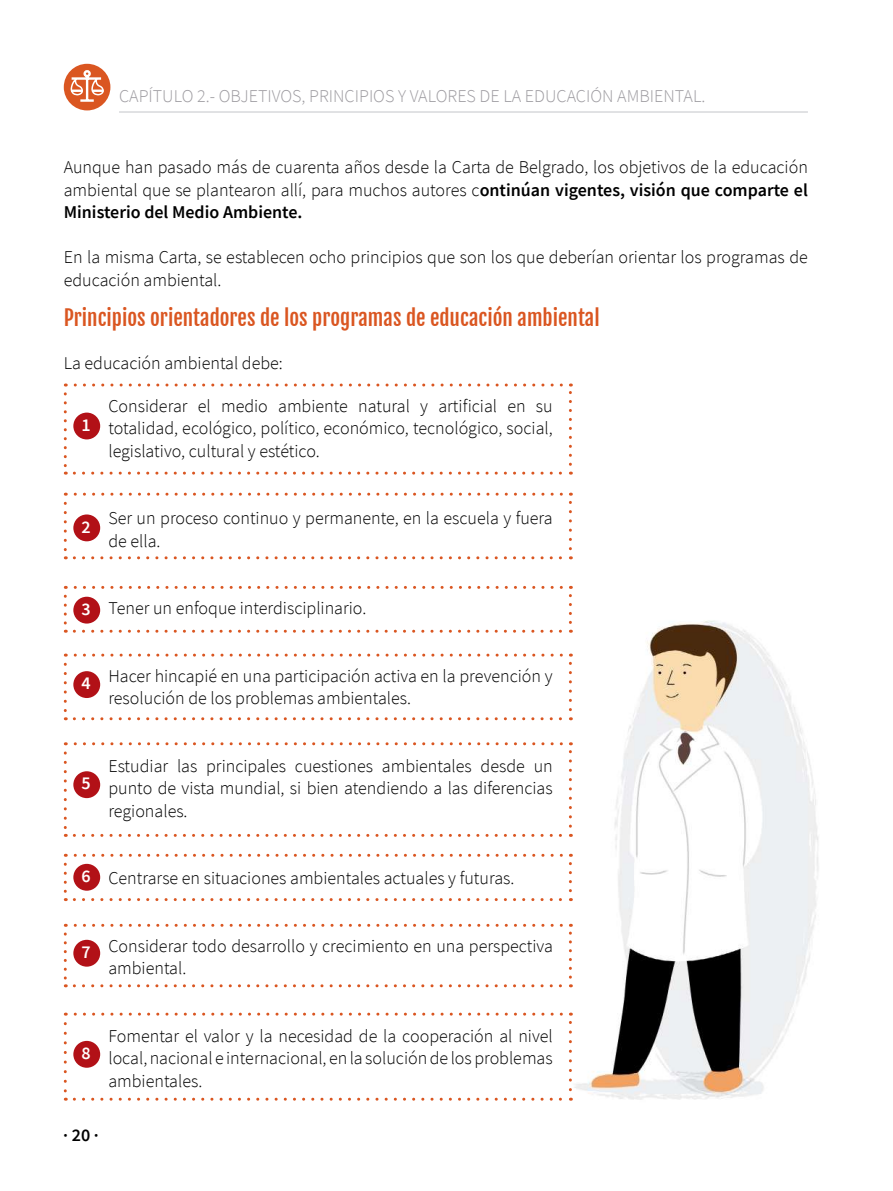
<style>
.page{position:relative;width:893px;height:1191px;background:#fff}
.page>*{position:absolute;margin:0;border:0;box-sizing:border-box;transform-origin:0 0}
.t1{font:21px "Fjalla One";color:#da5621}
.t2{font:300 18px/22.5px "Source Sans Pro";color:#000;text-align:justify}
.t3{font:300 18px "Source Sans Pro";color:#9d9ba0}
.t4{font:600 18px "Source Sans Pro";color:#fff}
.t5{font:600 18px "Source Sans Pro";color:#000}
.s1{font-weight:600}
</style>
<div class="page">
<img style="left:572px;top:620px;width:247px;height:481px">
<div style="left:64px;top:64px;width:46px;height:46px;background:#da5621;border-radius:50%"></div>
<svg style="left:69px;top:69px;width:37px;height:34px"></svg>
<svg style="left:64px;top:394px;width:3px;height:80px"></svg>
<svg style="left:74px;top:471px;width:497px;height:3px"></svg>
<svg style="left:569px;top:383px;width:3px;height:81px"></svg>
<svg style="left:65px;top:383px;width:496px;height:3px"></svg>
<svg style="left:64px;top:503px;width:3px;height:56px"></svg>
<svg style="left:74px;top:556px;width:497px;height:3px"></svg>
<svg style="left:569px;top:492px;width:3px;height:57px"></svg>
<svg style="left:65px;top:492px;width:496px;height:3px"></svg>
<svg style="left:64px;top:664px;width:3px;height:56px"></svg>
<svg style="left:74px;top:717px;width:497px;height:3px"></svg>
<svg style="left:569px;top:653px;width:3px;height:56px"></svg>
<svg style="left:65px;top:653px;width:496px;height:3px"></svg>
<svg style="left:64px;top:753px;width:3px;height:84px"></svg>
<svg style="left:74px;top:834px;width:497px;height:3px"></svg>
<svg style="left:569px;top:742px;width:3px;height:84px"></svg>
<svg style="left:65px;top:742px;width:496px;height:3px"></svg>
<svg style="left:64px;top:864px;width:3px;height:37px"></svg>
<svg style="left:74px;top:898px;width:497px;height:3px"></svg>
<svg style="left:569px;top:853px;width:3px;height:37px"></svg>
<svg style="left:65px;top:853px;width:496px;height:3px"></svg>
<svg style="left:64px;top:934px;width:3px;height:53px"></svg>
<svg style="left:74px;top:984px;width:497px;height:3px"></svg>
<svg style="left:569px;top:923px;width:3px;height:54px"></svg>
<svg style="left:65px;top:923px;width:496px;height:3px"></svg>
<svg style="left:64px;top:1023px;width:3px;height:77px"></svg>
<svg style="left:74px;top:1097px;width:497px;height:3px"></svg>
<svg style="left:569px;top:1012px;width:3px;height:77px"></svg>
<svg style="left:65px;top:1012px;width:496px;height:3px"></svg>
<svg style="left:64px;top:596px;width:3px;height:36px"></svg>
<svg style="left:74px;top:629px;width:497px;height:3px"></svg>
<svg style="left:569px;top:586px;width:3px;height:36px"></svg>
<svg style="left:65px;top:586px;width:496px;height:3px"></svg>
<div style="left:73px;top:412px;width:27px;height:27px;background:#b21117;border-radius:50%"></div>
<div style="left:73px;top:514px;width:27px;height:27px;background:#b21117;border-radius:50%"></div>
<div style="left:73px;top:597px;width:27px;height:26px;background:#b21117;border-radius:50%"></div>
<div style="left:73px;top:671px;width:27px;height:27px;background:#b21117;border-radius:50%"></div>
<div style="left:73px;top:771px;width:27px;height:27px;background:#b21117;border-radius:50%"></div>
<div style="left:73px;top:864px;width:27px;height:26px;background:#b21117;border-radius:50%"></div>
<div style="left:73px;top:939px;width:27px;height:27px;background:#b21117;border-radius:50%"></div>
<div style="left:73px;top:1041px;width:27px;height:26px;background:#b21117;border-radius:50%"></div>
<hr style="left:119px;top:112px;width:689px;height:1px;background:#c3c5ca">
<p class="t3" style="left:119px;top:85px;width:588px">CAPÍTULO 2.- OBJETIVOS, PRINCIPIOS Y VALORES DE LA EDUCACIÓN AMBIENTAL.</p>
<p class="t2" style="left:64px;top:156px;width:746px">Aunque han pasado más de cuarenta años desde la Carta de Belgrado, los objetivos de la educación ambiental que se plantearon allí, para muchos autores c<span class="s1">ontinúan vigentes, visión que comparte el Ministerio del Medio Ambiente.</span></p>
<p class="t2" style="left:64px;top:246px;width:746px">En la misma Carta, se establecen ocho principios que son los que deberían orientar los programas de educación ambiental.</p>
<p class="t1" style="left:64px;top:304px;width:537px">Principios orientadores de los programas de educación ambiental</p>
<p class="t2" style="left:64px;top:351px;width:221px">La educación ambiental debe:</p>
<p class="t2" style="left:108px;top:394px;width:446px">Considerar el medio ambiente natural y artificial en su totalidad, ecológico, político, económico, tecnológico, social, legislativo, cultural y estético.</p>
<p class="t4" style="left:81px;top:413px;width:11px">1</p>
<p class="t4" style="left:81px;top:515px;width:11px">2</p>
<p class="t2" style="left:108px;top:507px;width:446px">Ser un proceso continuo y permanente, en la escuela y fuera de ella.</p>
<p class="t4" style="left:81px;top:597px;width:11px">3</p>
<p class="t2" style="left:108px;top:597px;width:259px">Tener un enfoque interdisciplinario.</p>
<p class="t4" style="left:81px;top:671px;width:11px">4</p>
<p class="t2" style="left:108px;top:664px;width:446px">Hacer hincapié en una participación activa en la prevención y resolución de los problemas ambientales.</p>
<p class="t4" style="left:81px;top:771px;width:11px">5</p>
<p class="t2" style="left:108px;top:754px;width:446px">Estudiar las principales cuestiones ambientales desde un punto de vista mundial, si bien atendiendo a las diferencias regionales.</p>
<p class="t4" style="left:81px;top:864px;width:11px">6</p>
<p class="t2" style="left:108px;top:867px;width:408px">Centrarse en situaciones ambientales actuales y futuras.</p>
<p class="t4" style="left:81px;top:940px;width:11px">7</p>
<p class="t2" style="left:108px;top:934px;width:446px">Considerar todo desarrollo y crecimiento en una perspectiva ambiental.</p>
<p class="t4" style="left:81px;top:1041px;width:11px">8</p>
<p class="t2" style="left:108px;top:1024px;width:446px">Fomentar el valor y la necesidad de la cooperación al nivel local, nacional e internacional, en la solución de los problemas ambientales.</p>
<p class="t5" style="left:63px;top:1122px;width:37px">· 20 ·</p>
</div>
